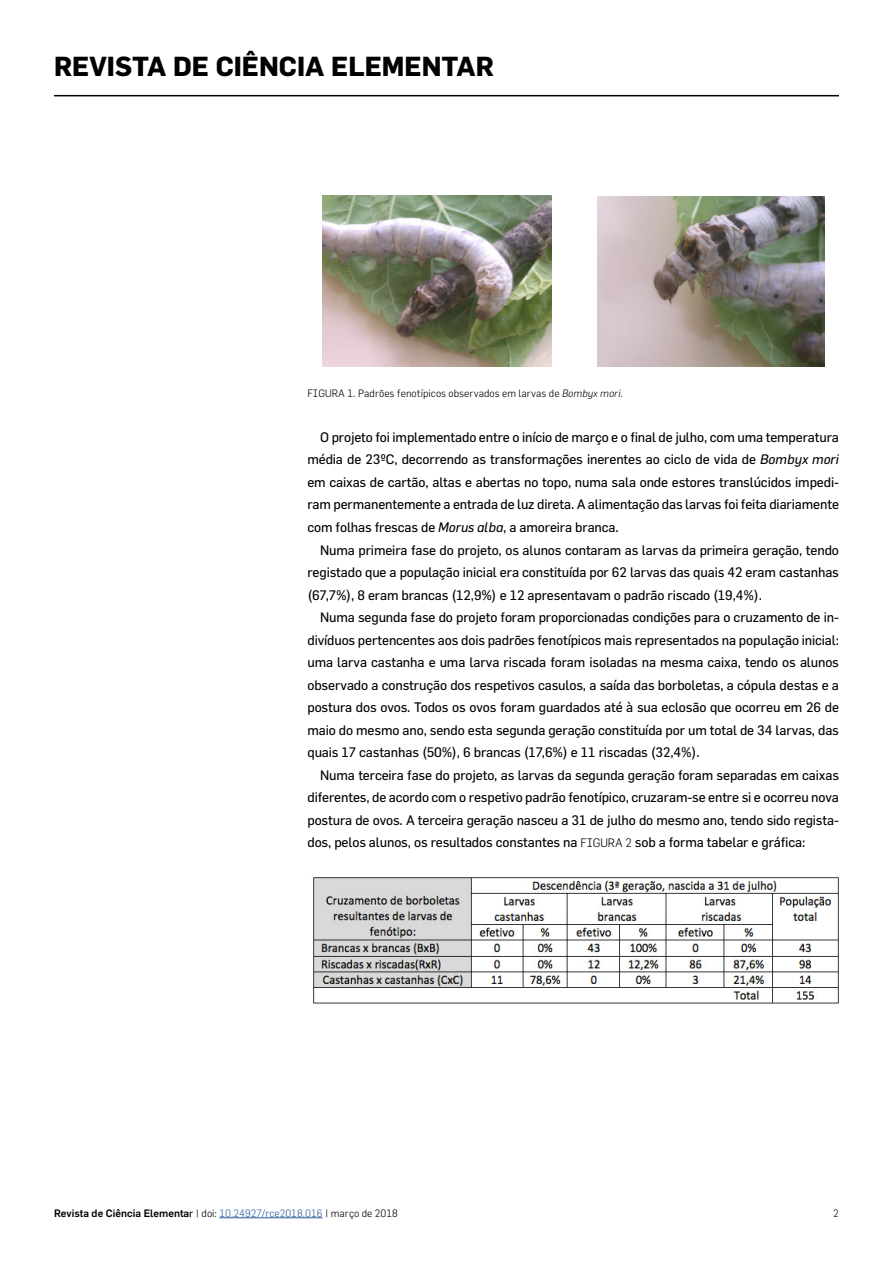
<style>
.page{position:relative;width:893px;height:1263px;background:#fff}
.page>*{position:absolute;margin:0;border:0;box-sizing:border-box;transform-origin:0 0}
.t1{font:700 27px "Flama";color:#000}
.t2{font:13.5px/22.5px "Flama";letter-spacing:-.01em;color:#000;text-align:justify}
.t3{font:500 10.5px "Flama";color:#000}
.t4{font:300 10.5px "Flama";color:#000}
.s1{font-style:italic}
.s2{font-weight:300;font-size:12px}
.s3{font-weight:400}
.s4{font-weight:300}
.s5{font-weight:300;color:#275b9b}
</style>
<div class="page">
<hr style="left:54px;top:95px;width:785px;height:1px;background:#000">
<hr style="left:219px;top:1217px;width:104px;height:1px;background:#275b9b">
<img style="left:323px;top:196px;width:228px;height:171px">
<img style="left:598px;top:197px;width:226px;height:170px">
<img style="left:313px;top:877px;width:526px;height:127px">
<h1 class="t1" style="left:54px;top:50px;width:441px">REVISTA DE CIÊNCIA ELEMENTAR</h1>
<p class="t4" style="left:307px;top:387px;width:317px">FIGURA 1. Padrões fenotípicos observados em larvas de <span class="s1">Bombyx mori</span>.</p>
<p class="t2" style="left:307px;top:426px;width:533px;text-indent:13px">O projeto foi implementado entre o início de março e o final de julho, com uma temperatura média de 23ºC, decorrendo as transformações inerentes ao ciclo de vida de <span class="s1">Bombyx mori </span>em caixas de cartão, altas e abertas no topo, numa sala onde estores translúcidos impedi&shy;ram permanentemente a entrada de luz direta. A alimentação das larvas foi feita diariamente com folhas frescas de <span class="s1">Morus alba</span>, a amoreira branca.</p>
<p class="t2" style="left:307px;top:538px;width:533px;text-indent:13px">Numa primeira fase do projeto, os alunos contaram as larvas da primeira geração, tendo registado que a população inicial era constituída por 62 larvas das quais 42 eram castanhas (67,7%), 8 eram brancas (12,9%) e 12 apresentavam o padrão riscado (19,4%).</p>
<p class="t2" style="left:307px;top:606px;width:533px;text-indent:13px">Numa segunda fase do projeto foram proporcionadas condições para o cruzamento de in&shy;divíduos pertencentes aos dois padrões fenotípicos mais representados na população inicial: uma larva castanha e uma larva riscada foram isoladas na mesma caixa, tendo os alunos observado a construção dos respetivos casulos, a saída das borboletas, a cópula destas e a postura dos ovos. Todos os ovos foram guardados até à sua eclosão que ocorreu em 26 de maio do mesmo ano, sendo esta segunda geração constituída por um total de 34 larvas, das quais 17 castanhas (50%), 6 brancas (17,6%) e 11 riscadas (32,4%).</p>
<p class="t2" style="left:307px;top:763px;width:533px;text-indent:13px">Numa terceira fase do projeto, as larvas da segunda geração foram separadas em caixas diferentes, de acordo com o respetivo padrão fenotípico, cruzaram-se entre si e ocorreu nova postura de ovos. A terceira geração nasceu a 31 de julho do mesmo ano, tendo sido regista&shy;dos, pelos alunos, os resultados constantes na <span class="s2">FIGURA 2</span> sob a forma tabelar e gráfica:</p>
<p class="t3" style="left:54px;top:1206px;width:345px">Revista de Ciência Elementa<span class="s3">r</span> <span class="s4">| doi:</span> <span class="s5">10.24927/rce2018.016</span> <span class="s4">| março de 2018</span></p>
<p class="t4" style="left:833px;top:1207px;width:7px">2</p>
</div>
